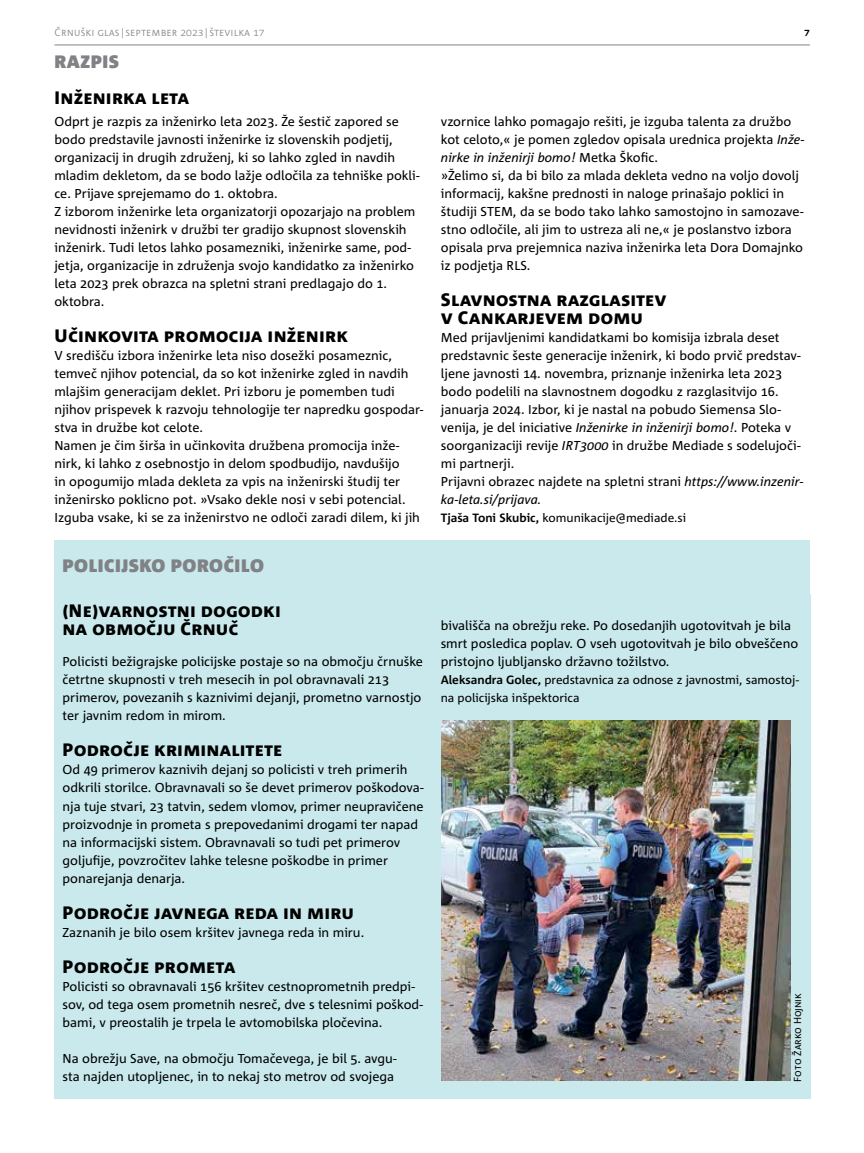
<style>
.page{position:relative;width:864px;height:1153px;background:#fff}
.page>*{position:absolute;margin:0;border:0;box-sizing:border-box;transform-origin:0 0}
.t1{font:800 18px/18px "Corpid C1 s";color:#000}
.t2{font:900 18px "Corpid C1 s";color:#808285}
.t3{font:12.9px/18px "Corpid C1 s";color:#000}
.t4{font:12px/18px "Corpid C1 s";color:#000}
.t5{font:300 10.5px "Corpid C1 s";color:#808285}
.t6{font:10.5px "Delo S";color:#000}
.t7{font:700 10.5px "Corpid C1 s";color:#000}
.s1{font-style:italic}
.s2{font-weight:700}
</style>
<div class="page">
<hr style="left:54px;top:45px;width:755px;height:1px;background:#808285">
<div style="left:54px;top:540px;width:755px;height:72px;background:#c9e9ed"></div>
<div style="left:54px;top:594px;width:756px;height:504px;background:#c9e9ed"></div>
<img style="left:441px;top:720px;width:349px;height:360px">
<p class="t5" style="left:54px;top:26px;width:212px">ČRNUŠKI GLAS|SEPTEMBER 2023|ŠTEVILKA 17</p>
<p class="t7" style="left:803px;top:26px;width:7px">7</p>
<h1 class="t2" style="left:54px;top:50px;width:67px">RAZPIS</h1>
<h1 class="t1" style="left:54px;top:88px;width:136px">Inženirka leta</h1>
<p class="t3" style="left:54px;top:112px;width:366px">Odprt je razpis za inženirko leta 2023. Že šestič zapored se bodo predstavile javnosti inženirke iz slovenskih podjetij, organizacij in drugih združenj, ki so lahko zgled in navdih mladim dekletom, da se bodo lažje odločila za tehniške pokli&shy;ce. Prijave sprejemamo do 1. oktobra.<br>Z izborom inženirke leta organizatorji opozarjajo na problem nevidnosti inženirk v družbi ter gradijo skupnost slovenskih inženirk. Tudi letos lahko posamezniki, inženirke same, pod&shy;jetja, organizacije in združenja svojo kandidatko za inženirko leta 2023 prek obrazca na spletni strani predlagajo do 1. oktobra.</p>
<h1 class="t1" style="left:54px;top:326px;width:295px">Učinkovita promocija inženirk</h1>
<p class="t3" style="left:54px;top:346px;width:370px">V središču izbora inženirke leta niso dosežki posameznic, temveč njihov potencial, da so kot inženirke zgled in navdih mlajšim generacijam deklet. Pri izboru je pomemben tudi njihov prispevek k razvoju tehnologije ter napredku gospodar&shy;stva in družbe kot celote.<br>Namen je čim širša in učinkovita družbena promocija inže&shy;nirk, ki lahko z osebnostjo in delom spodbudijo, navdušijo<br>in opogumijo mlada dekleta za vpis na inženirski študij ter inženirsko poklicno pot. »Vsako dekle nosi v sebi potencial.<br>Izguba vsake, ki se za inženirstvo ne odloči zaradi dilem, ki jih</p>
<h1 class="t2" style="left:63px;top:554px;width:203px">POLICIJSKO POROČILO</h1>
<h1 class="t1" style="left:63px;top:601px;width:220px">(Ne)varnostni dogodki na območju Črnuč</h1>
<p class="t3" style="left:63px;top:652px;width:362px">Policisti bežigrajske policijske postaje so na območju črnuške četrtne skupnosti v treh mesecih in pol obravnavali 213 primerov, povezanih s kaznivimi dejanji, prometno varnostjo ter javnim redom in mirom.</p>
<h1 class="t1" style="left:63px;top:740px;width:221px">Področje kriminalitete</h1>
<p class="t3" style="left:63px;top:760px;width:362px">Od 49 primerov kaznivih dejanj so policisti v treh primerih odkrili storilce. Obravnavali so še devet primerov poškodova&shy;nja tuje stvari, 23 tatvin, sedem vlomov, primer neupravičene proizvodnje in prometa s prepovedanimi drogami ter napad na informacijski sistem. Obravnavali so tudi pet primerov goljufije, povzročitev lahke telesne poškodbe in primer ponarejanja denarja.</p>
<h1 class="t1" style="left:63px;top:902px;width:293px">Področje javnega reda in miru</h1>
<p class="t3" style="left:63px;top:922px;width:303px">Zaznanih je bilo osem kršitev javnega reda in miru.</p>
<h1 class="t1" style="left:63px;top:956px;width:174px">Področje prometa</h1>
<p class="t3" style="left:63px;top:976px;width:362px">Policisti so obravnavali 156 kršitev cestnoprometnih predpi&shy;sov, od tega osem prometnih nesreč, dve s telesnimi poškod&shy;bami, v preostalih je trpela le avtomobilska pločevina.</p>
<p class="t3" style="left:63px;top:1048px;width:335px">Na obrežju Save, na območju Tomačevega, je bil 5. avgu&shy;sta najden utopljenec, in to nekaj sto metrov od svojega</p>
<p class="t3" style="left:440px;top:112px;width:365px">vzornice lahko pomagajo rešiti, je izguba talenta za družbo kot celoto,« je pomen zgledov opisala urednica projekta <span class="s1">Inže&shy;nirke in inženirji bomo!</span> Metka Škofic.<br>»Želimo si, da bi bilo za mlada dekleta vedno na voljo dovolj informacij, kakšne prednosti in naloge prinašajo poklici in študiji STEM, da se bodo tako lahko samostojno in samozave&shy;stno odločile, ali jim to ustreza ali ne,« je poslanstvo izbora opisala prva prejemnica naziva inženirka leta Dora Domajnko iz podjetja RLS.</p>
<h1 class="t1" style="left:441px;top:290px;width:227px">Slavnostna razglasitev v Cankarjevem domu</h1>
<p class="t3" style="left:441px;top:328px;width:363px">Med prijavljenimi kandidatkami bo komisija izbrala deset predstavnic šeste generacije inženirk, ki bodo prvič predstav&shy;ljene javnosti 14. novembra, priznanje inženirka leta 2023 bodo podelili na slavnostnem dogodku z razglasitvijo 16. januarja 2024. Izbor, ki je nastal na pobudo Siemensa Slo&shy;venija, je del iniciative <span class="s1">Inženirke in inženirji bomo!</span>. Poteka v soorganizaciji revije <span class="s1">IRT3000</span> in družbe Mediade s sodelujoči&shy;mi partnerji.<br>Prijavni obrazec najdete na spletni strani <span class="s1">https://www.inzenir&shy;ka-leta.si/prijava.</span></p>
<p class="t4" style="left:441px;top:508px;width:247px"><span class="s2">Tjaša Toni Skubic,</span> komunikacije@mediade.si</p>
<p class="t3" style="left:440px;top:616px;width:359px">bivališča na obrežju reke. Po dosedanjih ugotovitvah je bila smrt posledica poplav. O vseh ugotovitvah je bilo obveščeno pristojno ljubljansko državno tožilstvo.</p>
<p class="t4" style="left:440px;top:670px;width:359px"><span class="s2">Aleksandra Golec,</span> predstavnica za odnose z javnostmi, samostoj&shy;na policijska inšpektorica</p>
<p class="t6" style="left:790px;top:1081px;width:90px;rotate:-90deg">Foto Žarko Hojnik</p>
</div>
